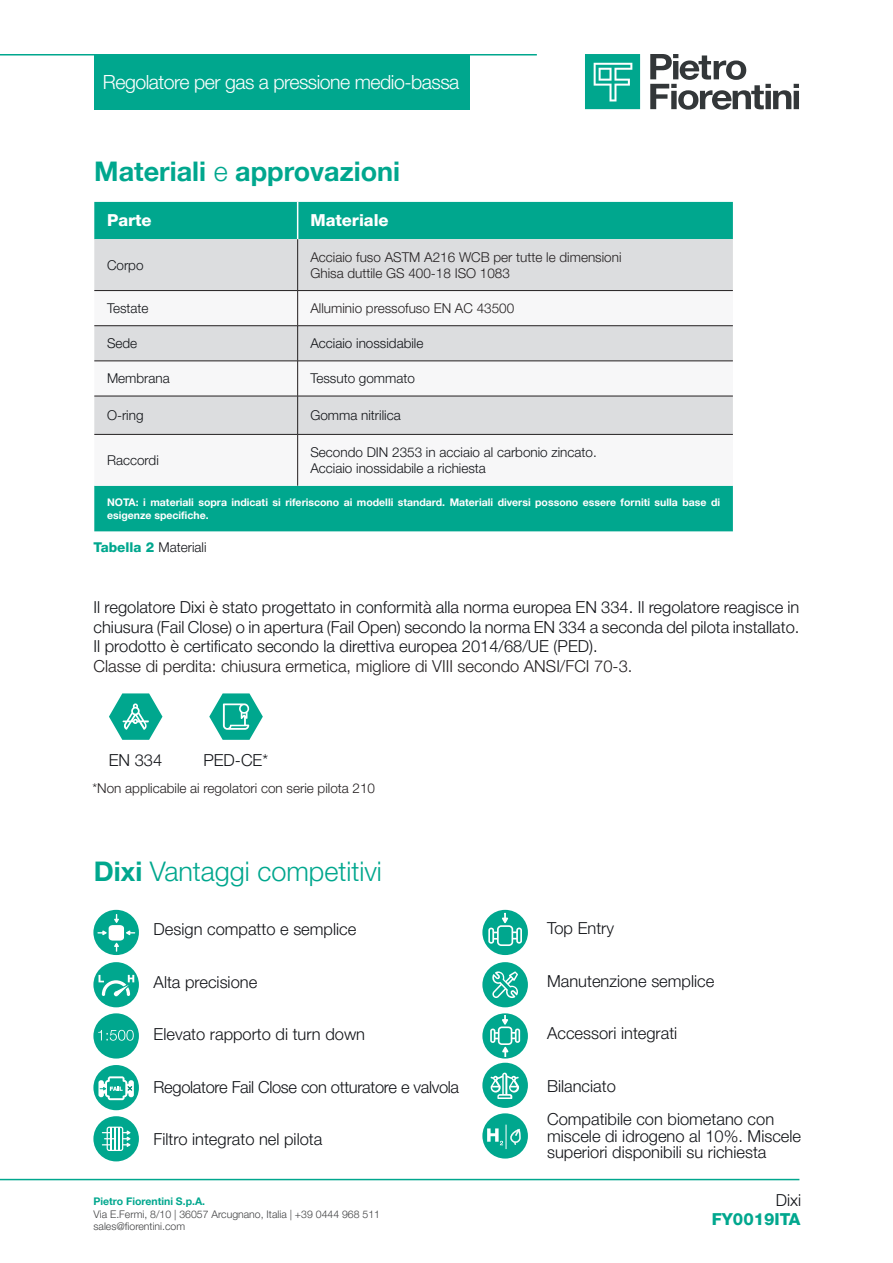
<style>
.page{position:relative;width:893px;height:1263px;background:#fff}
.page>*{position:absolute;margin:0;border:0;box-sizing:border-box;transform-origin:0 0}
.Titoletto{font:300 27px "Helvetica Neue LT Pro";color:#00a78e}
.Titoletto-2{font:700 27px "Helvetica Neue LT Pro";color:#00a78e}
.t1{font:300 19.5px "Helvetica Neue LT Pro";letter-spacing:-.025em;color:#fff}
.Testo{font:300 16.5px/16.5px "Helvetica Neue LT Pro";color:#121418}
.bullet_non_puntato{font:300 16.5px "Helvetica Neue LT Pro";color:#121418}
.Testo-2{font:300 16.5px "Helvetica Neue LT Pro";color:#231f20}
.bullet_non_puntato-2{font:300 16.5px "Helvetica Neue LT Pro";letter-spacing:-.02em;color:#121418}
.titoli_tabella_bianco{font:800 16.5px "Helvetica Neue LT Pro";color:#fff}
.titoletto_technische{font:800 16.5px "Helvetica Neue LT Pro";color:#00a78e}
.testo_sciolto{font:300 16.5px "Helvetica Neue LT Pro";color:#121418}
.testo_tabella{font:300 13.5px "Helvetica Neue LT Pro";color:#121418}
.testo_tabella-2{font:300 13.5px "Helvetica Neue LT Pro";color:#231f20}
.testo_tabella-3{font:700 10.5px/12.6px "Helvetica Neue LT Pro";color:#fff}
.t2{font:300 10.5px/12.6px "Helvetica Neue LT Pro";color:#414243}
.t3{font:700 10.5px "Helvetica Neue LT Pro";color:#00a78e}
.s1{font-weight:300}
.s2{font-weight:800;color:#00a78e}
.s3{font-weight:700}
</style>
<div class="page">
<hr style="left:0;top:54px;width:537px;height:2px;background:#00a78e">
<hr style="left:0;top:1179px;width:799px;height:1px;background:#00a78e">
<div style="left:94px;top:55px;width:375px;height:55px;background:#00a78e"></div>
<svg style="left:650px;top:54px;width:149px;height:56px"></svg>
<svg style="left:585px;top:54px;width:55px;height:55px;background:#25b39e"></svg>
<div style="left:93px;top:910px;width:46px;height:45px;background:#00a78e;border-radius:50%"></div>
<svg style="left:97px;top:914px;width:38px;height:38px"></svg>
<div style="left:482px;top:910px;width:46px;height:45px;background:#00a78e;border-radius:50%"></div>
<svg style="left:488px;top:913px;width:34px;height:33px"></svg>
<div style="left:93px;top:962px;width:46px;height:45px;background:#00a78e;border-radius:50%"></div>
<svg style="left:99px;top:975px;width:36px;height:22px"></svg>
<div style="left:482px;top:962px;width:46px;height:45px;background:#00a78e;border-radius:50%"></div>
<svg style="left:492px;top:971px;width:26px;height:27px"></svg>
<div style="left:93px;top:1013px;width:46px;height:45px;background:#00a78e;border-radius:50%"></div>
<svg style="left:98px;top:1030px;width:36px;height:11px"></svg>
<div style="left:482px;top:1013px;width:46px;height:45px;background:#00a78e;border-radius:50%"></div>
<svg style="left:490px;top:1015px;width:30px;height:41px"></svg>
<div style="left:93px;top:1065px;width:46px;height:45px;background:#00a78e;border-radius:50%"></div>
<svg style="left:98px;top:1076px;width:36px;height:24px"></svg>
<div style="left:93px;top:1116px;width:46px;height:45px;background:#00a78e;border-radius:50%"></div>
<svg style="left:102px;top:1126px;width:28px;height:25px"></svg>
<div style="left:482px;top:1063px;width:46px;height:45px;background:#00a78e;border-radius:50%"></div>
<svg style="left:490px;top:1073px;width:29px;height:26px"></svg>
<div style="left:482px;top:1113px;width:46px;height:45px;background:#00a78e;border-radius:50%"></div>
<svg style="left:487px;top:1124px;width:34px;height:25px"></svg>
<div style="left:94px;top:202px;width:639px;height:329px;background:#00a78e"></div>
<div style="left:94px;top:239px;width:639px;height:51px;background:#dcdddf"></div>
<svg style="left:94px;top:291px;width:639px;height:195px"></svg>
<hr style="left:297px;top:202px;width:1px;height:37px;background:#fff">
<hr style="left:297px;top:239px;width:1px;height:51px;background:#231f20">
<hr style="left:94px;top:290px;width:204px;height:1px;background:#231f20">
<hr style="left:298px;top:290px;width:435px;height:1px;background:#231f20">
<hr style="left:297px;top:291px;width:1px;height:34px;background:#231f20">
<hr style="left:94px;top:325px;width:204px;height:1px;background:#231f20">
<hr style="left:298px;top:325px;width:435px;height:1px;background:#231f20">
<hr style="left:297px;top:326px;width:1px;height:35px;background:#231f20">
<hr style="left:94px;top:361px;width:204px;height:1px;background:#231f20">
<hr style="left:298px;top:361px;width:435px;height:1px;background:#231f20">
<hr style="left:297px;top:361px;width:1px;height:35px;background:#231f20">
<hr style="left:94px;top:396px;width:204px;height:1px;background:#231f20">
<hr style="left:298px;top:396px;width:435px;height:1px;background:#231f20">
<hr style="left:297px;top:396px;width:1px;height:38px;background:#231f20">
<hr style="left:94px;top:434px;width:204px;height:1px;background:#231f20">
<hr style="left:298px;top:434px;width:435px;height:1px;background:#231f20">
<hr style="left:297px;top:435px;width:1px;height:51px;background:#231f20">
<svg style="left:109px;top:693px;width:53px;height:47px"></svg>
<svg style="left:209px;top:693px;width:54px;height:47px"></svg>
<p class="t1" style="left:103px;top:70px;width:358px">Regolatore per gas a pressione medio-bassa</p>
<p class="Titoletto-2" style="left:94px;top:155px;width:307px">Materiali <span class="s1">e</span> approvazioni</p>
<p class="titoli_tabella_bianco" style="left:107px;top:211px;width:46px">Parte</p>
<p class="titoli_tabella_bianco" style="left:310px;top:211px;width:80px">Materiale</p>
<p class="testo_tabella" style="left:107px;top:257px;width:38px">Corpo</p>
<p class="testo_tabella-2" style="left:310px;top:249px;width:313px">Acciaio fuso ASTM A216 WCB per tutte le dimensioni</p>
<p class="testo_tabella-2" style="left:310px;top:265px;width:201px">Ghisa duttile GS 400-18 ISO 1083</p>
<p class="testo_tabella" style="left:107px;top:300px;width:43px">Testate</p>
<p class="testo_tabella-2" style="left:310px;top:300px;width:205px">Alluminio pressofuso EN AC 43500</p>
<p class="testo_tabella" style="left:107px;top:335px;width:32px">Sede</p>
<p class="testo_tabella" style="left:310px;top:335px;width:115px">Acciaio inossidabile</p>
<p class="testo_tabella" style="left:107px;top:370px;width:64px">Membrana</p>
<p class="testo_tabella" style="left:310px;top:370px;width:106px">Tessuto gommato</p>
<p class="testo_tabella" style="left:107px;top:407px;width:38px">O-ring</p>
<p class="testo_tabella" style="left:310px;top:407px;width:92px">Gomma nitrilica</p>
<p class="testo_tabella" style="left:107px;top:452px;width:53px">Raccordi</p>
<p class="testo_tabella" style="left:310px;top:444px;width:288px">Secondo DIN 2353 in acciaio al carbonio zincato.</p>
<p class="testo_tabella" style="left:310px;top:460px;width:177px">Acciaio inossidabile a richiesta</p>
<p class="testo_tabella-3" style="left:107px;top:496px;width:615px">NOTA: i materiali sopra indicati si riferiscono ai modelli standard. Materiali diversi possono essere forniti sulla base di esigenze specifiche.</p>
<p class="testo_tabella" style="left:94px;top:539px;width:115px"><span class="s2">Tabella 2</span> Materiali</p>
<p class="Testo" style="left:94px;top:597px;width:707px;line-height:19.8px">Il regolatore Dixi è stato progettato in conformità alla norma europea EN 334. Il regolatore reagisce in chiusura (Fail Close) o in apertura (Fail Open) secondo la norma EN 334 a seconda del pilota installato.</p>
<p class="Testo" style="left:94px;top:638px;width:506px">Il prodotto è certificato secondo la direttiva europea 2014/68/UE (PED).</p>
<p class="Testo-2" style="left:94px;top:656px;width:540px">Classe di perdita: chiusura ermetica, migliore di VIII secondo ANSI/FCI 70-3.</p>
<p class="bullet_non_puntato" style="left:109px;top:749px;width:55px">EN 334</p>
<p class="bullet_non_puntato" style="left:203px;top:749px;width:66px">PED-CE*</p>
<p class="testo_tabella-2" style="left:93px;top:780px;width:284px">*Non applicabile ai regolatori con serie pilota 210</p>
<p class="Titoletto" style="left:94px;top:854px;width:290px"><span class="s3">Dixi</span> Vantaggi competitivi</p>
<p class="bullet_non_puntato" style="left:154px;top:919px;width:204px">Design compatto e semplice</p>
<p class="bullet_non_puntato" style="left:154px;top:972px;width:105px">Alta precisione</p>
<p class="bullet_non_puntato" style="left:154px;top:1024px;width:213px">Elevato rapporto di turn down</p>
<p class="bullet_non_puntato-2" style="left:154px;top:1077px;width:307px">Regolatore Fail Close con otturatore e valvola</p>
<p class="bullet_non_puntato" style="left:154px;top:1129px;width:170px">Filtro integrato nel pilota</p>
<p class="t3" style="left:94px;top:1195px;width:113px">Pietro Fiorentini S.p.A.</p>
<p class="t2" style="left:94px;top:1207px;width:288px">Via E.Fermi, 8/10 | 36057 Arcugnano, Italia | +39 0444 968 511 sales@fiorentini.com</p>
<p class="bullet_non_puntato" style="left:547px;top:918px;width:68px">Top Entry</p>
<p class="bullet_non_puntato" style="left:547px;top:971px;width:169px">Manutenzione semplice</p>
<p class="bullet_non_puntato" style="left:547px;top:1023px;width:132px">Accessori integrati</p>
<p class="bullet_non_puntato" style="left:547px;top:1076px;width:70px">Bilanciato</p>
<p class="Testo" style="left:547px;top:1111px;width:255px">Compatibile con biometano con miscele di idrogeno al 10%. Miscele superiori disponibili su richiesta</p>
<p class="testo_sciolto" style="left:776px;top:1190px;width:27px">Dixi</p>
<p class="titoletto_technische" style="left:712px;top:1209px;width:90px">FY0019ITA</p>
</div>
